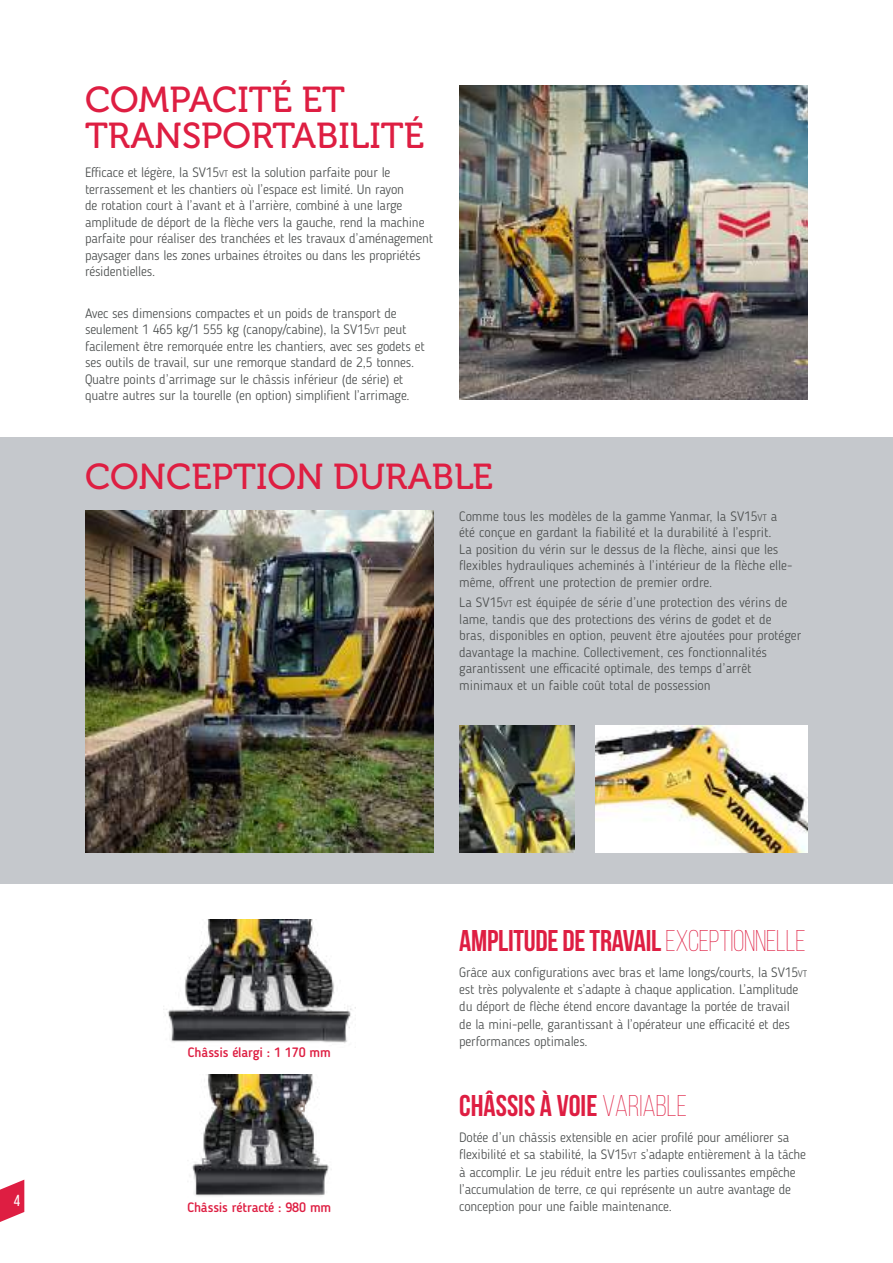
<style>
.page{position:relative;width:893px;height:1263px;background:#fff}
.page>*{position:absolute;margin:0;border:0;box-sizing:border-box;transform-origin:0 0}
.t1{font:36px/36px "Museo 500";color:#de1e42}
.t2{font:700 30px "Bebas Neue";letter-spacing:-.01em;color:#de1e42}
.t3{font:15.9px "Bebas Neue";color:#fff}
.t4{font:300 13.5px/16.5px "Blogger Sans";letter-spacing:-.01em;color:#4d5050}
.t5{font:500 13.5px "Blogger Sans";letter-spacing:-.01em;color:#de1e42}
.s1{font-size:9.45px}
.s2{font-weight:300}
</style>
<div class="page">
<div style="left:0;top:437px;width:893px;height:446px;background:#c5c8cc"></div>
<img style="left:165px;top:919px;width:187px;height:124px">
<img style="left:595px;top:725px;width:213px;height:128px">
<img style="left:459px;top:725px;width:115px;height:128px">
<img style="left:85px;top:510px;width:349px;height:343px">
<img style="left:459px;top:85px;width:349px;height:314px">
<img style="left:192px;top:1074px;width:140px;height:122px">
<svg style="left:0;top:1179px;width:24px;height:43px"></svg>
<h1 class="t1" style="left:85px;top:82px;width:341px">COMPACITÉ ET<br>TRANSPORTABILITÉ</h1>
<p class="t4" style="left:85px;top:164px;width:350px">Efficace et légère, la SV15<span class="s1">VT</span> est la solution parfaite pour le terrassement et les chantiers où l’espace est limité. Un rayon<br>de rotation court à l’avant et à l’arrière, combiné à une large amplitude de déport de la flèche vers la gauche, rend la machine parfaite pour réaliser des tranchées et les travaux d’aménagement paysager dans les zones urbaines étroites ou dans les propriétés résidentielles.</p>
<p class="t4" style="left:85px;top:305px;width:341px">Avec ses dimensions compactes et un poids de transport de seulement 1 465 kg/1 555 kg (canopy/cabine), la SV15<span class="s1">VT</span> peut facilement être remorquée entre les chantiers, avec ses godets et ses outils de travail, sur une remorque standard de 2,5 tonnes.<br>Quatre points d’arrimage sur le châssis inférieur (de série) et quatre autres sur la tourelle (en option) simplifient l’arrimage.</p>
<h1 class="t1" style="left:85px;top:459px;width:409px">CONCEPTION DURABLE</h1>
<p class="t4" style="left:459px;top:508px;width:335px">Comme tous les modèles de la gamme Yanmar, la SV15<span class="s1">VT</span> a été conçue en gardant la fiabilité et la durabilité à l’esprit.<br>La position du vérin sur le dessus de la flèche, ainsi que les flexibles hydrauliques acheminés à l’intérieur de la flèche elle&shy;même, offrent une protection de premier ordre.</p>
<p class="t4" style="left:459px;top:594px;width:344px">La SV15<span class="s1">VT</span> est équipée de série d’une protection des vérins de lame, tandis que des protections des vérins de godet et de<br>bras, disponibles en option, peuvent être ajoutées pour protéger davantage la machine. Collectivement, ces fonctionnalités garantissent une efficacité optimale, des temps d’arrêt minimaux et un faible coût total de possession</p>
<p class="t3" style="left:14px;top:1192px;width:8px">4</p>
<p class="t5" style="left:188px;top:1045px;width:144px">Châssis élargi : 1 170 mm</p>
<p class="t5" style="left:187px;top:1199px;width:146px">Châssis rétracté : 980 mm</p>
<h2 class="t2" style="left:459px;top:924px;width:348px">AMPLITUDE DE TRAVAIL <span class="s2">EXCEPTIONNELLE</span></h2>
<p class="t4" style="left:459px;top:963px;width:350px;line-height:17.4px">Grâce aux configurations avec bras et lame longs/courts, la SV15<span class="s1">VT </span>est très polyvalente et s’adapte à chaque application. L’amplitude du déport de flèche étend encore davantage la portée de travail<br>de la mini-pelle, garantissant à l’opérateur une efficacité et des performances optimales.</p>
<h2 class="t2" style="left:459px;top:1089px;width:230px">CHÂSSIS À VOIE <span class="s2">VARIABLE</span></h2>
<p class="t4" style="left:459px;top:1128px;width:348px;line-height:17.4px">Dotée d’un châssis extensible en acier profilé pour améliorer sa flexibilité et sa stabilité, la SV15<span class="s1">VT</span> s’adapte entièrement à la tâche à accomplir. Le jeu réduit entre les parties coulissantes empêche l’accumulation de terre, ce qui représente un autre avantage de conception pour une faible maintenance.</p>
</div>
